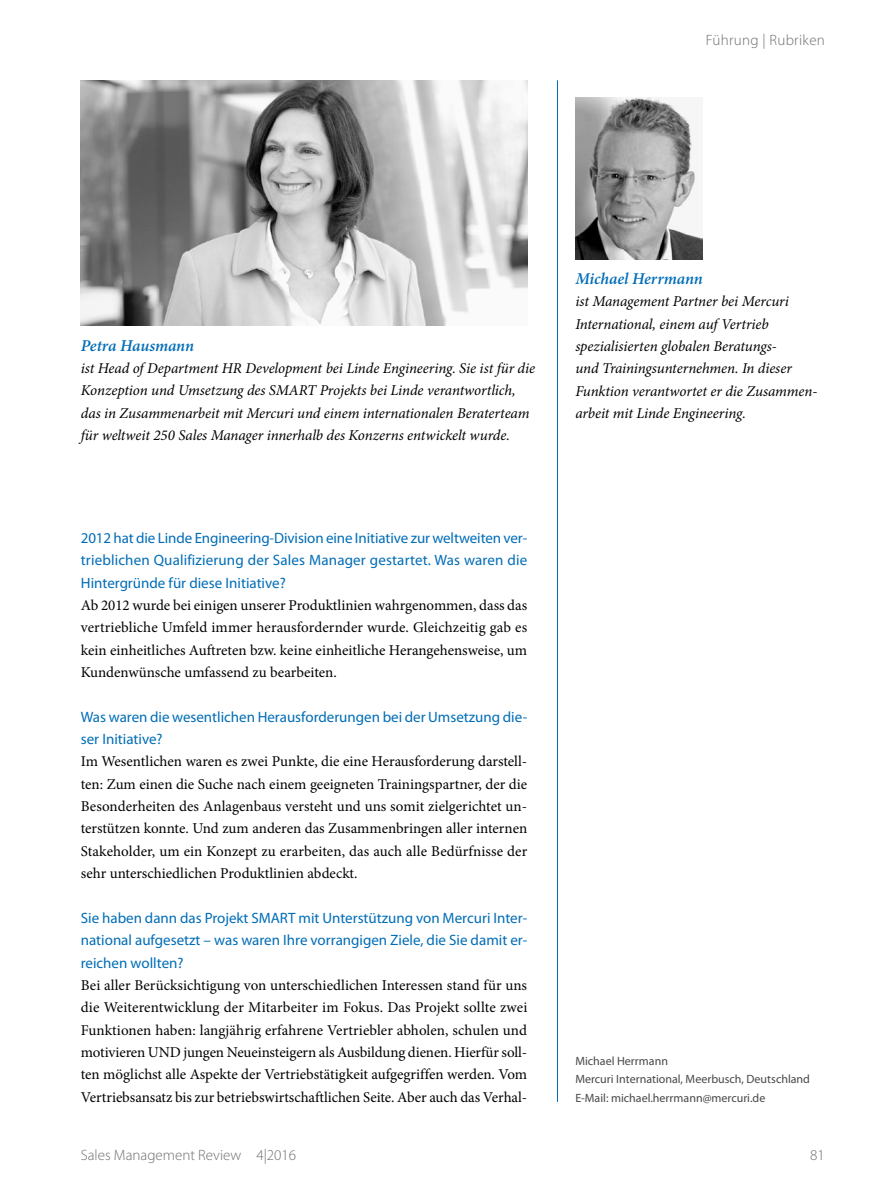
<style>
.page{position:relative;width:893px;height:1187px;background:#fff}
.page>*{position:absolute;margin:0;border:0;box-sizing:border-box;transform-origin:0 0}
.t1{font:italic 600 16.5px "Minion Pro";letter-spacing:-.01em;color:#006db7}
.t2{font:15px/22.4px "Minion Pro";color:#000;text-align:justify}
.t3{font:italic 15px/22.4px "Minion Pro";letter-spacing:-.005em;color:#000}
.t4{font:15px/22.4px "Myriad Pro";color:#006db7;text-align:justify}
.t5{font:300 15px "Myriad Pro";color:#6e6e6e}
.t6{font:300 15px "Myriad Pro";letter-spacing:.02em;color:#6e6e6e}
.t7{font:12px/18.6px "Myriad Pro";color:#484847}
</style>
<div class="page">
<img style="left:81px;top:81px;width:446px;height:244px">
<hr style="left:557px;top:80px;width:1px;height:1021px;background:#006db7">
<img style="left:575px;top:97px;width:128px;height:162px">
<p class="t6" style="left:706px;top:32px;width:121px">Führung | Rubriken</p>
<p class="t1" style="left:81px;top:334px;width:115px">Petra Hausmann</p>
<p class="t3" style="left:81px;top:357px;width:456px">ist Head of Department HR Development bei Linde Engineering. Sie ist für die Konzeption und Umsetzung des SMART Projekts bei Linde verantwortlich, das in Zusammenarbeit mit Mercuri und einem internationalen Beraterteam für weltweit 250 Sales Manager innerhalb des Konzerns entwickelt wurde.</p>
<p class="t4" style="left:81px;top:526px;width:448px">2012 hat die Linde Engineering-Division eine Initiative zur weltweiten ver&shy;trieblichen Qualifizierung der Sales Manager gestartet. Was waren die Hintergründe für diese Initiative?</p>
<p class="t2" style="left:81px;top:594px;width:448px">Ab 2012 wurde bei einigen unserer Produktlinien wahrgenommen, dass das vertriebliche Umfeld immer herausfordernder wurde. Gleichzeitig gab es kein einheitliches Auftreten bzw. keine einheitliche Herangehensweise, um Kundenwünsche umfassend zu bearbeiten.</p>
<p class="t4" style="left:81px;top:705px;width:448px">Was waren die wesentlichen Herausforderungen bei der Umsetzung die&shy;ser Initiative?</p>
<p class="t2" style="left:81px;top:750px;width:448px">Im Wesentlichen waren es zwei Punkte, die eine Herausforderung darstell&shy;ten: Zum einen die Suche nach einem geeigneten Trainingspartner, der die Besonderheiten des Anlagenbaus versteht und uns somit zielgerichtet un&shy;terstützen konnte. Und zum anderen das Zusammenbringen aller internen Stakeholder, um ein Konzept zu erarbeiten, das auch alle Bedürfnisse der sehr unterschiedlichen Produktlinien abdeckt.</p>
<p class="t4" style="left:81px;top:906px;width:448px">Sie haben dann das Projekt SMART mit Unterstützung von Mercuri Inter&shy;national aufgesetzt – was waren Ihre vorrangigen Ziele, die Sie damit er&shy;reichen wollten?</p>
<p class="t2" style="left:81px;top:974px;width:448px">Bei aller Berücksichtigung von unterschiedlichen Interessen stand für uns die Weiterentwicklung der Mitarbeiter im Fokus. Das Projekt sollte zwei Funktionen haben: langjährig erfahrene Vertriebler abholen, schulen und motivieren UND jungen Neueinsteigern als Ausbildung dienen. Hierfür soll&shy;ten möglichst alle Aspekte der Vertriebstätigkeit aufgegriffen werden. Vom Vertriebsansatz bis zur betriebswirtschaftlichen Seite. Aber auch das Verhal-</p>
<p class="t1" style="left:575px;top:267px;width:129px">Michael Herrmann</p>
<p class="t3" style="left:575px;top:290px;width:244px">ist Management Partner bei Mercuri International, einem auf Vertrieb spezialisierten globalen Beratungs-<br>und Trainingsunternehmen. In dieser Funktion verantwortet er die Zusammen&shy;arbeit mit Linde Engineering.</p>
<p class="t7" style="left:575px;top:1050px;width:236px">Michael Herrmann<br>Mercuri International, Meerbusch, Deutschland<br>E-Mail: michael.herrmann@mercuri.de</p>
<p class="t5" style="left:81px;top:1146px;width:217px">Sales Management Review 4|2016</p>
<p class="t5" style="left:810px;top:1146px;width:16px">81</p>
</div>
